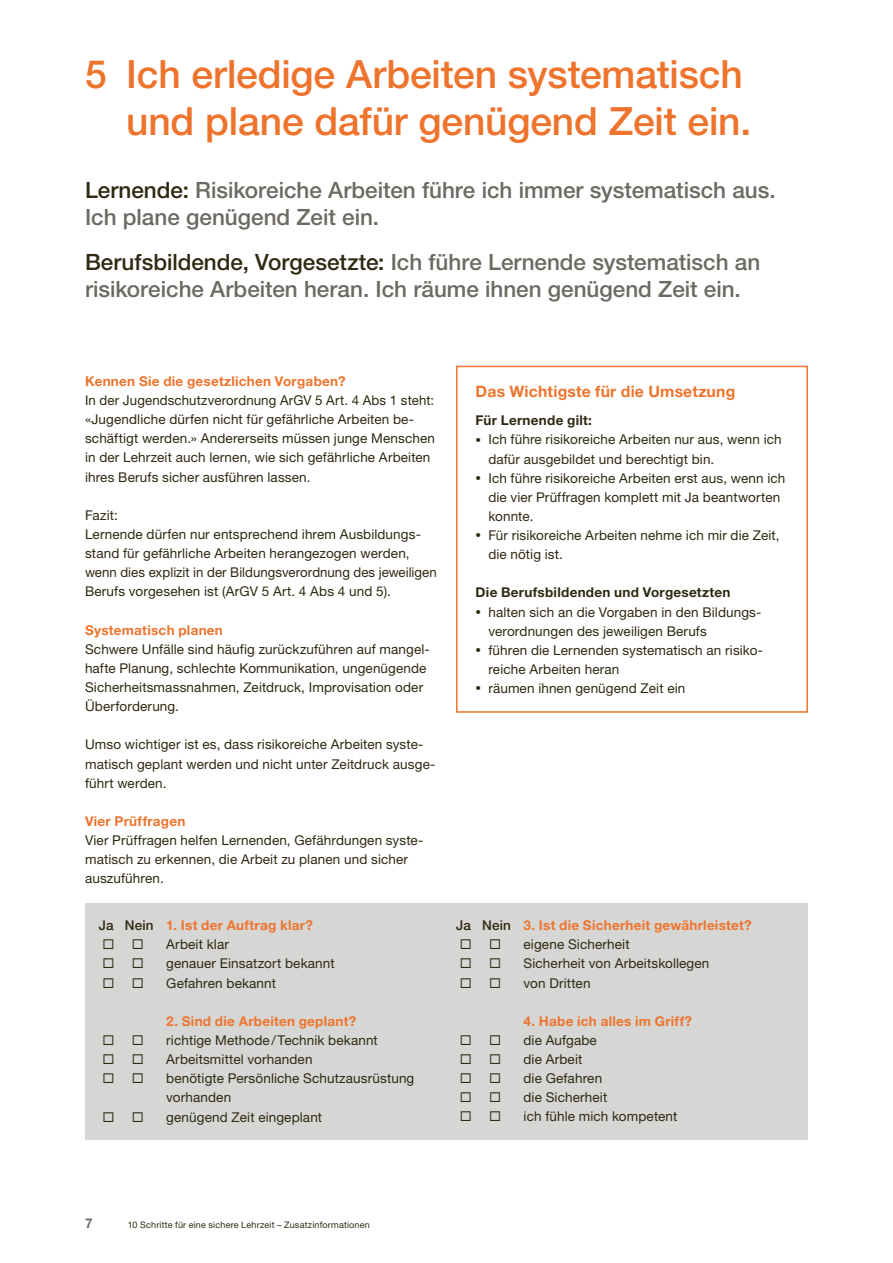
<style>
.page{position:relative;width:893px;height:1263px;background:#fff}
.page>*{position:absolute;margin:0;border:0;box-sizing:border-box;transform-origin:0 0}
.t1{font:500 39px/46.8px "Helvetica Neue LT Std";letter-spacing:-.005em;color:#ee742d;text-align:right}
.t2{font:500 22.5px/27px "Helvetica Neue LT Std";color:#6d6a63}
.t3{font:700 15.75px "Helvetica Neue LT Std";letter-spacing:.01em;color:#ee742d}
.t4{font:13.5px/19.2px "Helvetica Neue LT Std";letter-spacing:.01em;color:#2f2912}
.t5{font:700 13.5px "Helvetica Neue LT Std";letter-spacing:.02em;color:#ee742d}
.t6{font:700 13.5px "Helvetica Neue LT Std";letter-spacing:.02em;color:#2f2912}
.t7{font:700 13.5px "Helvetica Neue LT Std";color:#6d6a63}
.t8{font:9px "Helvetica Neue LT Std";letter-spacing:.025em;color:#2f2912}
.s1{color:#2f2912}
.s2{font-weight:500;color:#2f2912}
.s3{font-size:11.25px}
</style>
<div class="page">
<div style="left:456px;top:366px;width:352px;height:347px;border:2px solid #ee742d"></div>
<div style="left:85px;top:902px;width:723px;height:237px;background:#d6d6d5"></div>
<h1 class="t1" style="left:85px;top:51px;width:668px">5 Ich erledige Arbeiten systematisch und plane dafür genügend Zeit ein.</h1>
<h2 class="t2" style="left:85px;top:176px;width:692px"><span class="s1">Lernende:</span> Risikoreiche Arbeiten führe ich immer systematisch aus.<br>Ich plane genügend Zeit ein.</h2>
<h2 class="t2" style="left:85px;top:248px;width:677px"><span class="s1">Berufsbildende, Vorgesetzte:</span> Ich führe Lernende systematisch an risikoreiche Arbeiten heran. Ich räume ihnen genügend Zeit ein.</h2>
<p class="t5" style="left:85px;top:373px;width:262px">Kennen Sie die gesetzlichen Vorgaben?</p>
<p class="t4" style="left:85px;top:390px;width:351px">In der Jugendschutzverordnung ArGV 5 Art. 4 Abs 1 steht: «Jugendliche dürfen nicht für gefährliche Arbeiten be&shy;schäftigt werden.» Andererseits müssen junge Menschen in der Lehrzeit auch lernen, wie sich gefährliche Arbeiten ihres Berufs sicher ausführen lassen.</p>
<p class="t4" style="left:85px;top:505px;width:353px">Fazit:<br>Lernende dürfen nur entsprechend ihrem Ausbildungs&shy;stand für gefährliche Arbeiten herangezogen werden, wenn dies explizit in der Bildungsverordnung des jeweiligen Berufs vorgesehen ist (ArGV 5 Art. 4 Abs 4 und 5).</p>
<p class="t5" style="left:85px;top:621px;width:139px">Systematisch planen</p>
<p class="t4" style="left:85px;top:639px;width:346px">Schwere Unfälle sind häufig zurückzuführen auf mangel&shy;hafte Planung, schlechte Kommunikation, ungenügende Sicherheitsmassnahmen, Zeitdruck, Improvisation oder Überforderung.</p>
<p class="t4" style="left:85px;top:735px;width:352px">Umso wichtiger ist es, dass risikoreiche Arbeiten syste&shy;matisch geplant werden und nicht unter Zeitdruck ausge&shy;führt werden.</p>
<p class="t5" style="left:85px;top:813px;width:102px">Vier Prüffragen</p>
<p class="t4" style="left:85px;top:830px;width:340px">Vier Prüffragen helfen Lernenden, Gefährdungen syste&shy;matisch zu erkennen, die Arbeit zu planen und sicher auszuführen.</p>
<p class="t5" style="left:99px;top:917px;width:216px"><span class="s2">Ja Nein</span> 1. Ist der Auftrag klar?</p>
<p class="t4" style="left:166px;top:935px;width:64px">Arbeit klar</p>
<p class="t4" style="left:166px;top:954px;width:170px">genauer Einsatzort bekannt</p>
<p class="t4" style="left:166px;top:973px;width:111px">Gefahren bekannt</p>
<p class="t5" style="left:166px;top:1013px;width:192px">2. Sind die Arbeiten geplant?</p>
<p class="t4" style="left:166px;top:1030px;width:213px">richtige Methode/Technik bekannt</p>
<p class="t4" style="left:166px;top:1049px;width:148px">Arbeitsmittel vorhanden</p>
<p class="t4" style="left:166px;top:1069px;width:250px">benötigte Persönliche Schutzausrüstung vorhanden</p>
<p class="t4" style="left:166px;top:1107px;width:157px">genügend Zeit eingeplant</p>
<p class="t3" style="left:476px;top:381px;width:261px">Das Wichtigste für die Umsetzung</p>
<p class="t6" style="left:476px;top:412px;width:118px">Für Lernende gilt:</p>
<p class="t4" style="left:488px;top:430px;width:295px;text-indent:-13px"><span class="s3">•</span> Ich führe risikoreiche Arbeiten nur aus, wenn ich dafür ausgebildet und berechtigt bin.</p>
<p class="t4" style="left:488px;top:468px;width:299px;text-indent:-13px"><span class="s3">•</span> Ich führe risikoreiche Arbeiten erst aus, wenn ich die vier Prüffragen komplett mit Ja beantworten konnte.</p>
<p class="t4" style="left:488px;top:525px;width:293px;text-indent:-13px"><span class="s3">•</span> Für risikoreiche Arbeiten nehme ich mir die Zeit, die nötig ist.</p>
<p class="t6" style="left:476px;top:584px;width:256px">Die Berufsbildenden und Vorgesetzten</p>
<p class="t4" style="left:488px;top:602px;width:275px;text-indent:-13px"><span class="s3">•</span> halten sich an die Vorgaben in den Bildungs&shy;verordnungen des jeweiligen Berufs</p>
<p class="t4" style="left:488px;top:640px;width:276px;text-indent:-13px"><span class="s3">•</span> führen die Lernenden systematisch an risiko&shy;reiche Arbeiten heran</p>
<p class="t4" style="left:476px;top:678px;width:211px"><span class="s3">•</span> räumen ihnen genügend Zeit ein</p>
<p class="t5" style="left:456px;top:917px;width:297px"><span class="s2">Ja Nein</span> 3. Ist die Sicherheit gewährleistet?</p>
<p class="t4" style="left:524px;top:935px;width:108px">eigene Sicherheit</p>
<p class="t4" style="left:524px;top:954px;width:187px">Sicherheit von Arbeitskollegen</p>
<p class="t4" style="left:524px;top:973px;width:69px">von Dritten</p>
<p class="t5" style="left:524px;top:1013px;width:170px">4. Habe ich alles im Griff?</p>
<p class="t4" style="left:524px;top:1030px;width:75px">die Aufgabe</p>
<p class="t4" style="left:524px;top:1049px;width:60px">die Arbeit</p>
<p class="t4" style="left:524px;top:1068px;width:80px">die Gefahren</p>
<p class="t4" style="left:524px;top:1088px;width:85px">die Sicherheit</p>
<p class="t4" style="left:524px;top:1107px;width:155px">ich fühle mich kompetent</p>
<p class="t7" style="left:85px;top:1215px;width:9px">7</p>
<p class="t8" style="left:128px;top:1219px;width:244px">10 Schritte für eine sichere Lehrzeit – Zusatzinformationen</p>
</div>
